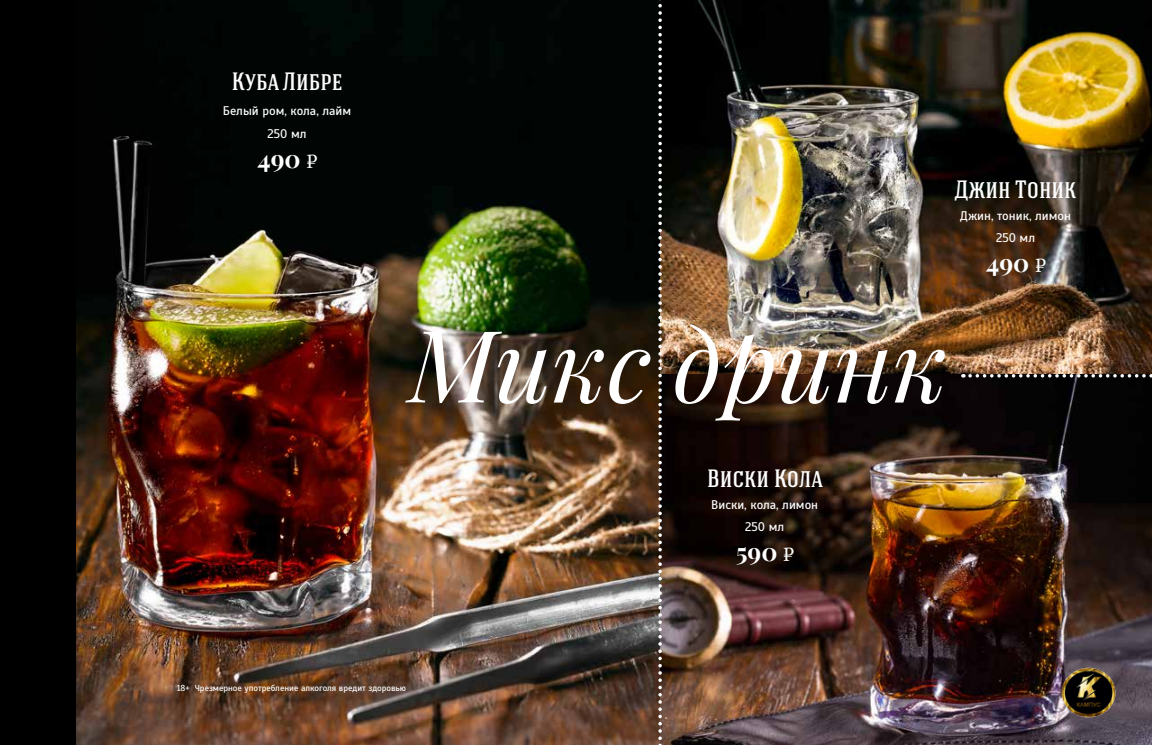
<style>
.page{position:relative;width:1152px;height:745px;background:#fff}
.page>*{position:absolute;margin:0;border:0;box-sizing:border-box;transform-origin:0 0}
.t1{font:italic 100px "Playfair Display";color:#fff}
.t2{font:500 25px "Hagin Caps";color:#fff}
.t3{font:700 25px "Playfair Display";color:#fff}
.t4{font:12.5px/22.1px "Scada";color:#fff;text-align:center}
.t5{font:8.75px "Scada";color:#fff}
.s1{font-family:"PT Rouble Serif";font-weight:400;font-size:18.75px}
</style>
<div class="page">
<img style="left:75px;top:0;width:1077px;height:744px">
<svg style="left:970px;top:374px;width:182px;height:3px"></svg>
<img style="left:658px;top:0;width:4px;height:745px">
<div style="left:0;top:0;width:75px;height:744px;background:#000"></div>
<img style="left:1055px;top:657px;width:65px;height:70px">
<h2 class="t2" style="left:232px;top:65px;width:112px">Куба Либре</h2>
<p class="t4" style="left:223px;top:100px;width:130px">Белый ром, кола, лайм<br>250 мл</p>
<h2 class="t3" style="left:257px;top:142px;width:61px">490 <span class="s1">.</span></h2>
<h2 class="t2" style="left:955px;top:173px;width:123px">Джин Тоник</h2>
<p class="t4" style="left:960px;top:205px;width:112px">Джин, тоник, лимон<br>250 мл</p>
<h2 class="t3" style="left:986px;top:247px;width:61px">490 <span class="s1">.</span></h2>
<h1 class="t1" style="left:408px;top:298px;width:541px">Микс дринк</h1>
<h2 class="t2" style="left:707px;top:462px;width:117px">Виски Кола</h2>
<p class="t4" style="left:711px;top:493px;width:108px">Виски, кола, лимон<br>250 мл</p>
<h2 class="t3" style="left:736px;top:535px;width:59px">590 <span class="s1">.</span></h2>
<p class="t5" style="left:177px;top:682px;width:230px">18+ Чрезмерное употребление алкоголя вредит здоровью</p>
</div>
